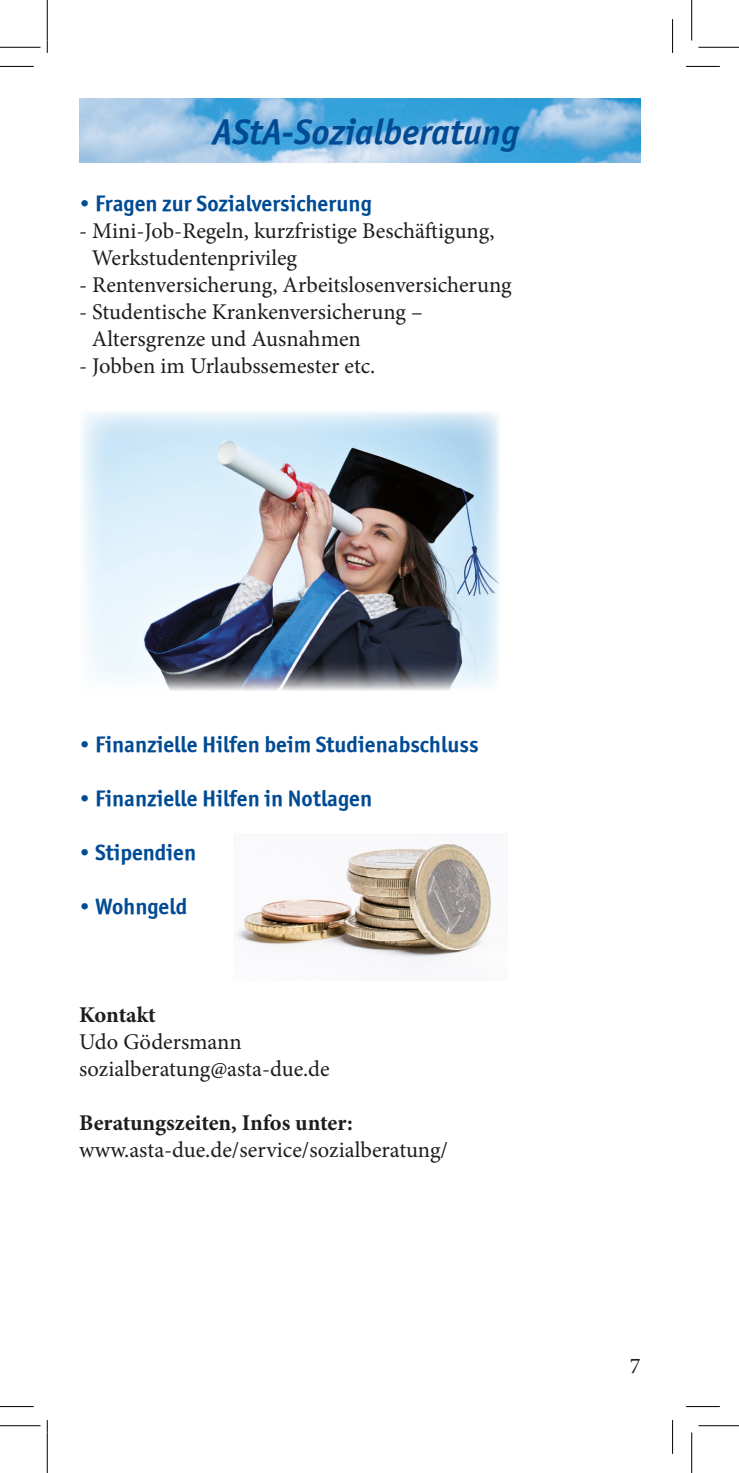
<style>
.page{position:relative;width:739px;height:1473px;background:#fff}
.page>*{position:absolute;margin:0;border:0;box-sizing:border-box;transform-origin:0 0}
.t1{font:36px "Officina Sans OSITCTT Bold Ita";color:#004b94}
.t2{font:22.5px/27px "Minion Pro";color:#1d1d1b}
.t3{font:22.5px "Officina Sans OSITCTT Bold";color:#004b94}
.t4{font:700 22.5px "Minion Pro";letter-spacing:-.005em;color:#1d1d1b}
</style>
<div class="page">
<img style="left:236px;top:844px;width:255px;height:124px">
<img style="left:82px;top:412px;width:418px;height:278px">
<img style="left:79px;top:98px;width:561px;height:64px">
<hr style="left:0;top:66px;width:34px;height:1px;background:#000">
<hr style="left:686px;top:66px;width:34px;height:1px;background:#000">
<hr style="left:0;top:1405px;width:34px;height:1px;background:#000">
<hr style="left:686px;top:1405px;width:34px;height:1px;background:#000">
<hr style="left:47px;top:19px;width:1px;height:34px;background:#000">
<hr style="left:47px;top:1419px;width:1px;height:34px;background:#000">
<hr style="left:672px;top:19px;width:1px;height:34px;background:#000">
<hr style="left:672px;top:1419px;width:1px;height:34px;background:#000">
<hr style="left:0;top:47px;width:40px;height:1px;background:#000">
<hr style="left:698px;top:47px;width:41px;height:1px;background:#000">
<hr style="left:0;top:1425px;width:40px;height:1px;background:#000">
<hr style="left:698px;top:1425px;width:41px;height:1px;background:#000">
<hr style="left:47px;top:0;width:1px;height:40px;background:#000">
<hr style="left:47px;top:1432px;width:1px;height:40px;background:#000">
<hr style="left:691px;top:0;width:1px;height:40px;background:#000">
<hr style="left:691px;top:1432px;width:1px;height:40px;background:#000">
<h1 class="t1" style="left:213px;top:110px;width:308px">AStA-Sozialberatung</h1>
<p class="t3" style="left:79px;top:190px;width:294px">• Fragen zur Sozialversicherung</p>
<p class="t2" style="left:92px;top:218px;width:404px;text-indent:-13px">- Mini-Job-Regeln, kurzfristige Beschäftigung,<br>Werkstudentenprivileg</p>
<p class="t2" style="left:79px;top:272px;width:434px">- Rentenversicherung, Arbeitslosenversicherung</p>
<p class="t2" style="left:92px;top:299px;width:332px;text-indent:-13px">- Studentische Krankenversicherung –<br>Altersgrenze und Ausnahmen</p>
<p class="t2" style="left:79px;top:353px;width:298px">- Jobben im Urlaubssemester etc.</p>
<p class="t3" style="left:79px;top:730px;width:401px">• Finanzielle Hilfen beim Studienabschluss</p>
<p class="t3" style="left:79px;top:784px;width:294px">• Finanzielle Hilfen in Notlagen</p>
<p class="t3" style="left:79px;top:838px;width:119px">• Stipendien</p>
<p class="t3" style="left:79px;top:892px;width:110px">• Wohngeld</p>
<p class="t4" style="left:79px;top:998px;width:78px">Kontakt</p>
<p class="t2" style="left:79px;top:1028px;width:252px">Udo Gödersmann sozialberatung@asta-due.de</p>
<p class="t4" style="left:79px;top:1106px;width:275px">Beratungszeiten, Infos unter:</p>
<p class="t2" style="left:79px;top:1136px;width:370px">www.asta-due.de/service/sozialberatung/</p>
<p class="t2" style="left:630px;top:1352px;width:12px">7</p>
</div>
